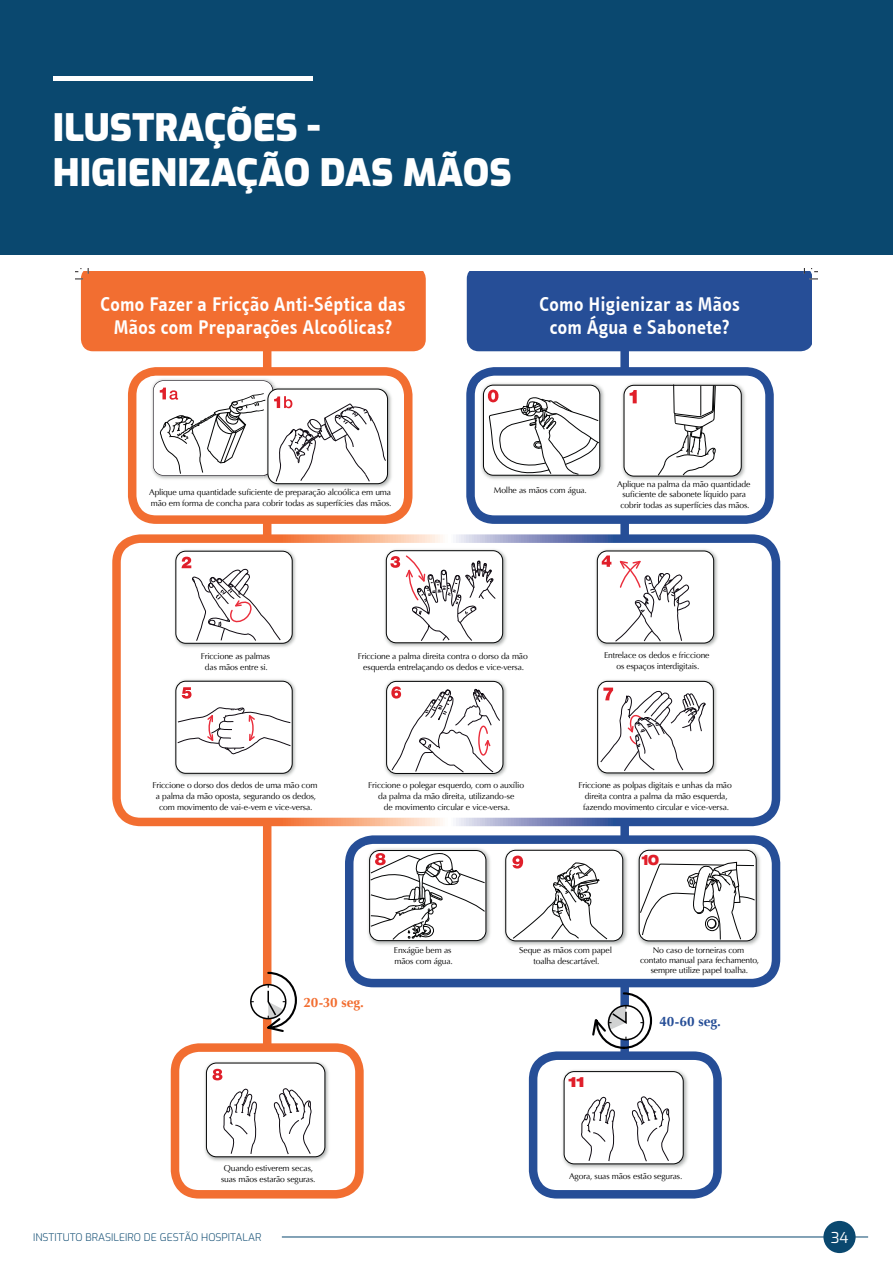
<style>
.page{position:relative;width:893px;height:1263px;background:#fff}
.page>*{position:absolute;margin:0;border:0;box-sizing:border-box;transform-origin:0 0}
.t1{font:900 37.5px/45px "Exo";color:#fff}
.t2{font:600 20.4px/23px "Info Text";letter-spacing:.015em;color:#fff;text-align:center}
.t3{font:15px "Exo";color:#fff}
.t4{font:900 expanded 14.55px "Helvetica Neue";color:#e01f2a;scale:.82 1}
.t5{font:900 expanded 14.1px "Helvetica Neue";color:#e01f2a}
.t6{font:700 13.65px "Optima";letter-spacing:-.005em;color:#264e97}
.t7{font:700 13.65px "Optima";letter-spacing:-.005em;color:#f26e31}
.t8{font:300 10.5px "Exo";color:#0a486f}
.t9{font:8.55px/11.1px "Optima";letter-spacing:-.015em;color:#000001;text-align:center}
</style>
<div class="page">
<div style="left:0;top:0;width:893px;height:255px;background:#0a486f"></div>
<hr style="left:282px;top:1236px;width:586px;height:1px;background:#0a486f">
<div style="left:823px;top:1221px;width:33px;height:32px;background:#0a486f;border-radius:50%"></div>
<div style="left:53px;top:76px;width:259px;height:5px;background:#fff"></div>
<svg style="left:558px;top:351px;width:71px;height:640px"></svg>
<svg style="left:263px;top:351px;width:71px;height:692px"></svg>
<svg style="left:112px;top:534px;width:668px;height:292px"></svg>
<svg style="left:466px;top:367px;width:308px;height:157px"></svg>
<svg style="left:345px;top:835px;width:435px;height:152px"></svg>
<svg style="left:128px;top:367px;width:284px;height:157px"></svg>
<img style="left:478px;top:380px;width:129px;height:103px">
<div style="left:483px;top:385px;width:117px;height:90px;background:#fff;border-radius:10px"></div>
<div style="left:483px;top:385px;width:117px;height:90px;border:1px solid #040505;border-radius:10px"></div>
<svg style="left:488px;top:390px;width:112px;height:85px"></svg>
<img style="left:619px;top:380px;width:130px;height:104px">
<div style="left:624px;top:385px;width:117px;height:91px;background:#fff;border-radius:10px"></div>
<div style="left:624px;top:385px;width:118px;height:91px;border:1px solid #040505;border-radius:10px"></div>
<svg style="left:657px;top:384px;width:59px;height:93px"></svg>
<svg style="left:630px;top:390px;width:7px;height:13px"></svg>
<img style="left:172px;top:677px;width:127px;height:103px">
<div style="left:176px;top:681px;width:116px;height:92px;background:#fff;border-radius:10px"></div>
<div style="left:176px;top:681px;width:116px;height:92px;border:1px solid #040505;border-radius:10px"></div>
<svg style="left:177px;top:687px;width:115px;height:68px"></svg>
<img style="left:383px;top:677px;width:127px;height:103px">
<div style="left:387px;top:681px;width:116px;height:92px;background:#fff;border-radius:10px"></div>
<div style="left:386px;top:681px;width:117px;height:93px;border:1px solid #040505;border-radius:10px"></div>
<svg style="left:391px;top:686px;width:109px;height:87px"></svg>
<img style="left:594px;top:677px;width:126px;height:103px">
<div style="left:598px;top:681px;width:115px;height:92px;background:#fff;border-radius:10px"></div>
<div style="left:597px;top:681px;width:117px;height:92px;border:1px solid #040505;border-radius:10px"></div>
<svg style="left:599px;top:688px;width:106px;height:84px"></svg>
<img style="left:365px;top:845px;width:129px;height:103px">
<svg style="left:369px;top:853px;width:117px;height:88px"></svg>
<img style="left:501px;top:846px;width:129px;height:102px">
<div style="left:506px;top:850px;width:117px;height:91px;background:#fff;border-radius:10px"></div>
<div style="left:505px;top:850px;width:118px;height:91px;border:1px solid #040505;border-radius:10px"></div>
<svg style="left:512px;top:855px;width:96px;height:85px"></svg>
<img style="left:634px;top:846px;width:130px;height:102px">
<div style="left:639px;top:850px;width:117px;height:91px;background:#fff;border-radius:10px"></div>
<div style="left:639px;top:850px;width:117px;height:91px;border:1px solid #040505;border-radius:10px"></div>
<svg style="left:639px;top:862px;width:117px;height:87px"></svg>
<img style="left:172px;top:547px;width:127px;height:103px">
<div style="left:176px;top:551px;width:116px;height:92px;background:#fff;border-radius:10px"></div>
<div style="left:176px;top:551px;width:116px;height:92px;border:1px solid #040505;border-radius:10px"></div>
<svg style="left:182px;top:557px;width:99px;height:87px"></svg>
<img style="left:382px;top:547px;width:128px;height:103px">
<div style="left:386px;top:551px;width:117px;height:92px;background:#fff;border-radius:10px"></div>
<div style="left:386px;top:550px;width:117px;height:93px;border:1px solid #040505;border-radius:10px"></div>
<svg style="left:390px;top:547px;width:106px;height:95px"></svg>
<img style="left:593px;top:547px;width:128px;height:103px">
<div style="left:597px;top:551px;width:117px;height:92px;background:#fff;border-radius:10px"></div>
<div style="left:597px;top:551px;width:117px;height:92px;border:1px solid #040505;border-radius:10px"></div>
<svg style="left:602px;top:555px;width:88px;height:88px"></svg>
<svg style="left:171px;top:1043px;width:193px;height:155px"></svg>
<div style="left:250px;top:984px;width:36px;height:35px;border:2px solid #000001;border-radius:50%"></div>
<svg style="left:263px;top:971px;width:35px;height:62px"></svg>
<svg style="left:529px;top:991px;width:193px;height:207px"></svg>
<div style="left:76px;top:268px;width:350px;height:83px;background:#f26e31"></div>
<div style="left:467px;top:268px;width:350px;height:83px;background:#264e97"></div>
<h1 class="t1" style="left:53px;top:103px;width:461px">ILUSTRAÇÕES -<br>HIGIENIZAÇÃO DAS MÃOS</h1>
<h2 class="t2" style="left:101px;top:293px;width:306px">Como Fazer a Fricção Anti-Séptica das<br>Mãos com Preparações Alcoólicas?</h2>
<h2 class="t2" style="left:540px;top:293px;width:202px">Como Higienizar as Mãos com Água e Sabonete?</h2>
<p class="t9" style="left:149px;top:486px;width:244px;text-align:left">Aplique uma quantidade suficiente de preparação alcoólica em uma mão em forma de concha para cobrir todas as superfícies das mãos.</p>
<p class="t9" style="left:494px;top:485px;width:95px">Molhe as mãos com água.</p>
<p class="t9" style="left:617px;top:479px;width:135px;line-height:10.2px">Aplique na palma da mão quantidade suficiente de sabonete líquido para cobrir todas as superfícies das mãos.</p>
<p class="t9" style="left:201px;top:650px;width:71px">Friccione as palmas das mãos entre si.</p>
<p class="t9" style="left:358px;top:650px;width:172px">Friccione a palma direita contra o dorso da mão esquerda entrelaçando os dedos e vice-versa.</p>
<p class="t9" style="left:604px;top:649px;width:107px">Entrelace os dedos e friccione os espaços interdigitais.</p>
<p class="t9" style="left:152px;top:779px;width:166px">Friccione o dorso dos dedos de uma mão com a palma da mão oposta, segurando os dedos, com movimento de vai-e-vem e vice-versa.</p>
<p class="t9" style="left:368px;top:779px;width:157px">Friccione o polegar esquerdo, com o auxílio da palma da mão direita, utilizando-se<br>de movimento circular e vice-versa.</p>
<p class="t9" style="left:578px;top:779px;width:155px">Friccione as polpas digitais e unhas da mão direita contra a palma da mão esquerda, fazendo movimento circular e vice-versa.</p>
<h3 class="t4" style="left:641px;top:851px;width:24px">10</h3>
<h3 class="t7" style="left:303px;top:994px;width:62px">20-30 seg.</h3>
<p class="t9" style="left:221px;top:1162px;width:96px">Quando estiverem secas, suas mãos estarão seguras.</p>
<p class="t8" style="left:33px;top:1229px;width:230px">INSTITUTO BRASILEIRO DE GESTÃO HOSPITALAR</p>
<p class="t9" style="left:394px;top:944px;width:60px;text-align:left">Enxágüe bem as mãos com água.</p>
<p class="t9" style="left:519px;top:944px;width:94px">Seque as mãos com papel toalha descartável.</p>
<p class="t9" style="left:640px;top:945px;width:120px;line-height:10.2px">No caso de torneiras com contato manual para fechamento, sempre utilize papel toalha.</p>
<h3 class="t5" style="left:568px;top:1073px;width:19px">11</h3>
<h3 class="t6" style="left:659px;top:1014px;width:63px">40-60 seg.</h3>
<p class="t9" style="left:569px;top:1171px;width:115px">Agora, suas mãos estão seguras.</p>
<h3 class="t3" style="left:831px;top:1226px;width:19px">34</h3>
</div>
